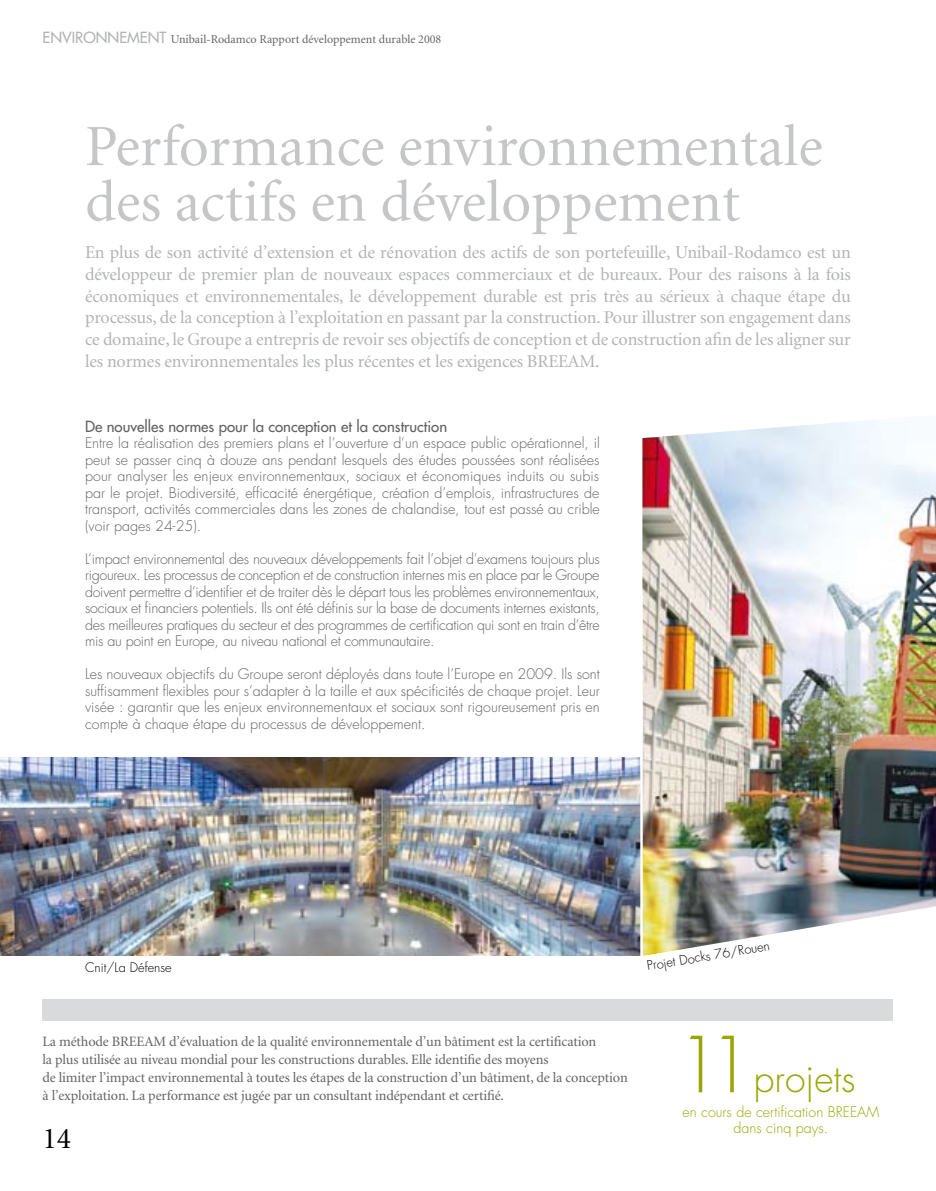
<style>
.page{position:relative;width:936px;height:1191px;background:#fff}
.page>*{position:absolute;margin:0;border:0;box-sizing:border-box;transform-origin:0 0}
.t1{font:58.5px/55.5px "Minion";color:#c5c6c8}
.t2{font:300 37.5px "Futura";color:#99a700}
.t3{font:30px "Minion";color:#000}
.t4{font:18px/21.8px "Minion";letter-spacing:-.01em;color:#b1b3b4;text-align:justify}
.t5{font:15px "Futura";color:#616264}
.t6{font:300 14.25px/16.5px "Futura";color:#616264;text-align:justify}
.t7{font:14.25px/18px "Minion";letter-spacing:-.01em;color:#616264}
.t8{font:300 14.25px/15.8px "Futura";color:#99a700;text-align:center}
.t9{font:300 12.75px "Futura";color:#000}
.t10{font:12px "Minion";color:#616264}
.s1{font-family:"Futura";font-size:15px;color:#b1b3b4}
.s2{font-size:75px}
</style>
<div class="page">
<div style="left:43px;top:999px;width:850px;height:21px;background:#d9dadb"></div>
<img style="left:642px;top:420px;width:293px;height:536px">
<img style="left:0;top:757px;width:640px;height:199px">
<p class="t10" style="left:43px;top:33px;width:400px"><span class="s1">environnement</span> Unibail-Rodamco Rapport développement durable 2008</p>
<h1 class="t1" style="left:85px;top:121px;width:739px">Performance environnementale des actifs en développement</h1>
<p class="t4" style="left:85px;top:242px;width:767px">En plus de son activité d’extension et de rénovation des actifs de son portefeuille, Unibail-Rodamco est un développeur de premier plan de nouveaux espaces commerciaux et de bureaux. Pour des raisons à la fois économiques et environnementales, le développement durable est pris très au sérieux à chaque étape du processus, de la conception à l’exploitation en passant par la construction. Pour illustrer son engagement dans ce domaine, le Groupe a entrepris de revoir ses objectifs de conception et de construction afin de les aligner sur les normes environnementales les plus récentes et les exigences BREEAM.</p>
<p class="t5" style="left:85px;top:417px;width:363px">De nouvelles normes pour la conception et la construction</p>
<p class="t6" style="left:85px;top:435px;width:516px">Entre la réalisation des premiers plans et l’ouverture d’un espace public opérationnel, il peut se passer cinq à douze ans pendant lesquels des études poussées sont réalisées pour analyser les enjeux environnementaux, sociaux et économiques induits ou subis par le projet. Biodiversité, efficacité énergétique, création d’emplois, infrastructures de transport, activités commerciales dans les zones de chalandise, tout est passé au crible (voir pages 24-25).</p>
<p class="t6" style="left:85px;top:551px;width:516px">L’impact environnemental des nouveaux développements fait l’objet d’examens toujours plus rigoureux. Les processus de conception et de construction internes mis en place par le Groupe doivent permettre d’identifier et de traiter dès le départ tous les problèmes environnementaux, sociaux et financiers potentiels. Ils ont été définis sur la base de documents internes existants, des meilleures pratiques du secteur et des programmes de certification qui sont en train d’être mis au point en Europe, au niveau national et communautaire.</p>
<p class="t6" style="left:85px;top:666px;width:516px">Les nouveaux objectifs du Groupe seront déployés dans toute l’Europe en 2009. Ils sont suffisamment flexibles pour s’adapter à la taille et aux spécificités de chaque projet. Leur visée : garantir que les enjeux environnementaux et sociaux sont rigoureusement pris en compte à chaque étape du processus de développement.</p>
<p class="t9" style="left:85px;top:960px;width:88px">Cnit/La Défense</p>
<p class="t9" style="left:646px;top:957px;width:126px;rotate:-9deg">Projet Docks 76/Rouen</p>
<p class="t7" style="left:43px;top:1032px;width:586px">La méthode BREEAM d’évaluation de la qualité environnementale d’un bâtiment est la certification<br>la plus utilisée au niveau mondial pour les constructions durables. Elle identifie des moyens<br>de limiter l’impact environnemental à toutes les étapes de la construction d’un bâtiment, de la conception à l’exploitation. La performance est jugée par un consultant indépendant et certifié.</p>
<h3 class="t3" style="left:43px;top:1124px;width:30px">14</h3>
<h2 class="t2" style="left:675px;top:1055px;width:181px"><span class="s2">11</span>projets</h2>
<p class="t8" style="left:682px;top:1104px;width:198px">en cours de certification BREEAM dans cinq pays.</p>
</div>
